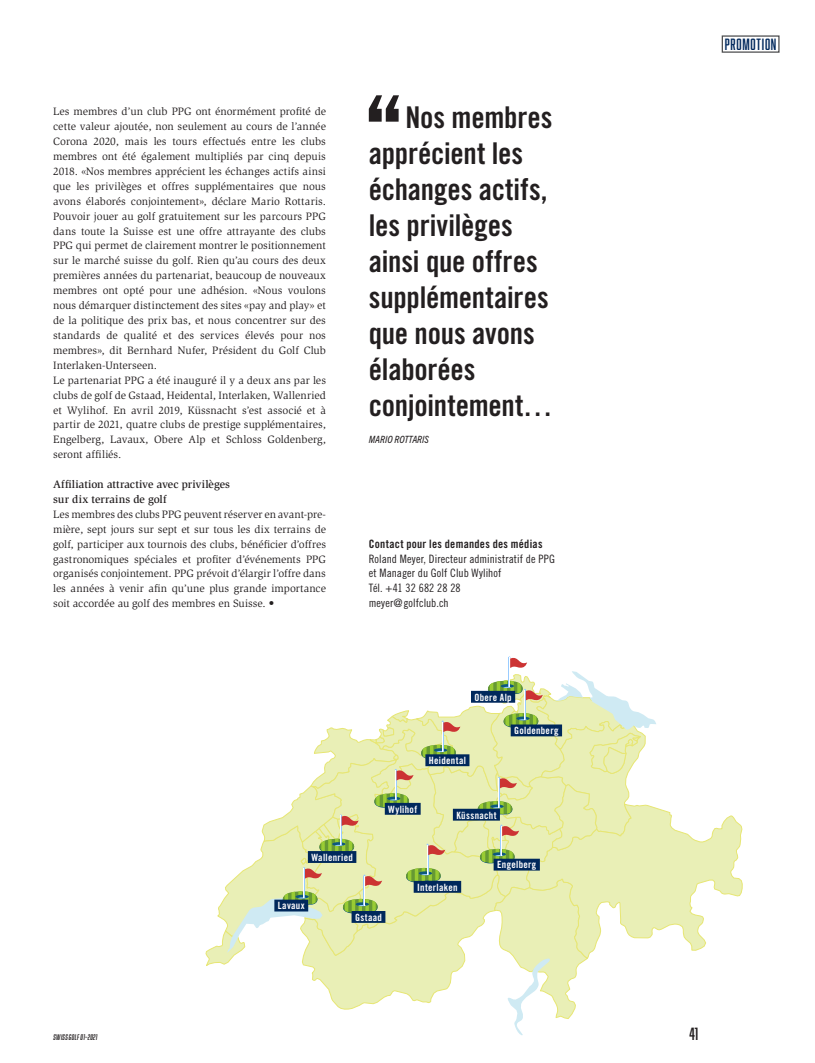
<style>
.page{position:relative;width:815px;height:1063px;background:#fff}
.page>*{position:absolute;margin:0;border:0;box-sizing:border-box;transform-origin:0 0}
.t1{font:30px/36px "Trade Gothic Bold Cond Twenty";letter-spacing:-.005em;color:#231f20}
.t2{font:16.25px "Abolition";color:#231f20}
.t3{font:15px "Abolition";letter-spacing:.05em;color:#00285c}
.t4{font:11.5px/14.9px "Trade Gothic Cond Eighteen";letter-spacing:.01em;color:#231f20}
.t5{font:11.5px "Trade Gothic Bold Cond Twenty";letter-spacing:.025em;color:#231f20}
.t6{font:500 11.25px/14.9px "Slimbach Std";letter-spacing:.005em;color:#231f20}
.t7{font:11px/14.9px "Slimbach Std";color:#231f20}
.t8{font:10px "Trade Gothic Bold Cond Twenty";letter-spacing:.03em;color:#fff}
.t9{font:italic condensed 10px "Trade Gothic Next LT Pro";color:#231f20}
.t10{font:7.5px "Abolition";color:#231f20}
</style>
<div class="page">
<div style="left:722px;top:35px;width:58px;height:18px;border:1px solid #4b4c4d"></div>
<svg style="left:369px;top:95px;width:30px;height:27px"></svg>
<svg style="left:205px;top:656px;width:538px;height:363px"></svg>
<div style="left:352px;top:911px;width:33px;height:12px;background:#00285c"></div>
<div style="left:511px;top:724px;width:51px;height:12px;background:#00285c"></div>
<div style="left:471px;top:691px;width:44px;height:12px;background:#00285c"></div>
<div style="left:274px;top:900px;width:34px;height:12px;background:#00285c"></div>
<div style="left:494px;top:859px;width:46px;height:12px;background:#00285c"></div>
<div style="left:425px;top:754px;width:44px;height:12px;background:#00285c"></div>
<div style="left:414px;top:881px;width:47px;height:12px;background:#00285c"></div>
<div style="left:453px;top:809px;width:47px;height:12px;background:#00285c"></div>
<div style="left:308px;top:851px;width:48px;height:12px;background:#00285c"></div>
<div style="left:385px;top:803px;width:36px;height:12px;background:#00285c"></div>
<p class="t7" style="left:53px;top:104px;width:274px">Les membres d’un club PPG ont énormément profité de cette valeur ajoutée, non seulement au cours de l’année Corona 2020, mais les tours effectués entre les clubs membres ont été également multipliés par cinq depuis 2018. «Nos membres apprécient les échanges actifs ainsi que les privilèges et offres supplémentaires que nous avons élaborés conjointement», déclare Mario Rottaris.<br>Pouvoir jouer au golf gratuitement sur les parcours PPG dans toute la Suisse est une offre attrayante des clubs PPG qui permet de clairement montrer le positionnement sur le marché suisse du golf. Rien qu’au cours des deux premières années du partenariat, beaucoup de nouveaux membres ont opté pour une adhésion. «Nous voulons nous démarquer distinctement des sites «pay and play» et de la politique des prix bas, et nous concentrer sur des standards de qualité et des services élevés pour nos membres», dit Bernhard Nufer, Président du Golf Club Interlaken-Unterseen.<br>Le partenariat PPG a été inauguré il y a deux ans par les clubs de golf de Gstaad, Heidental, Interlaken, Wallenried et Wylihof. En avril 2019, Küssnacht s’est associé et à partir de 2021, quatre clubs de prestige supplémentaires, Engelberg, Lavaux, Obere Alp et Schloss Goldenberg, seront affiliés.</p>
<p class="t6" style="left:53px;top:477px;width:178px">Affiliation attractive avec privilèges sur dix terrains de golf</p>
<p class="t7" style="left:53px;top:507px;width:274px;text-align:justify">Les membres des clubs PPG peuvent réserver en avant-pre&shy;mière, sept jours sur sept et sur tous les dix terrains de golf, participer aux tournois des clubs, bénéficier d’offres gastronomiques spéciales et profiter d’événements PPG organisés conjointement. PPG prévoit d’élargir l’offre dans les années à venir afin qu’une plus grande importance soit accordée au golf des membres en Suisse. •</p>
<h1 class="t1" style="left:369px;top:99px;width:186px;text-indent:37px">Nos membres apprécient les échanges actifs, les privilèges ainsi que offres supplémentaires que nous avons élaborées conjointement…</h1>
<p class="t9" style="left:369px;top:433px;width:62px">MARIO ROTTARIS</p>
<p class="t5" style="left:369px;top:537px;width:175px">Contact pour les demandes des médias</p>
<p class="t4" style="left:369px;top:551px;width:188px">Roland Meyer, Directeur administratif de PPG et Manager du Golf Club Wylihof<br>Tél. +41 32 682 28 28<br>meyer@golfclub.ch</p>
<p class="t8" style="left:311px;top:851px;width:43px">Wallenried</p>
<p class="t8" style="left:278px;top:900px;width:28px">Lavaux</p>
<p class="t8" style="left:474px;top:691px;width:39px">Obere Alp</p>
<p class="t8" style="left:429px;top:754px;width:39px">Heidental</p>
<p class="t8" style="left:388px;top:803px;width:30px">Wylihof</p>
<p class="t8" style="left:456px;top:809px;width:42px">Küssnacht</p>
<p class="t8" style="left:514px;top:725px;width:46px">Goldenberg</p>
<p class="t8" style="left:497px;top:859px;width:41px">Engelberg</p>
<p class="t8" style="left:417px;top:881px;width:42px">Interlaken</p>
<p class="t8" style="left:355px;top:911px;width:28px">Gstaad</p>
<h3 class="t3" style="left:725px;top:35px;width:53px">PROMOTION</h3>
<p class="t10" style="left:53px;top:1032px;width:47px">SWISSGOLF 01–2021</p>
<h2 class="t2" style="left:689px;top:1024px;width:10px">41</h2>
</div>
